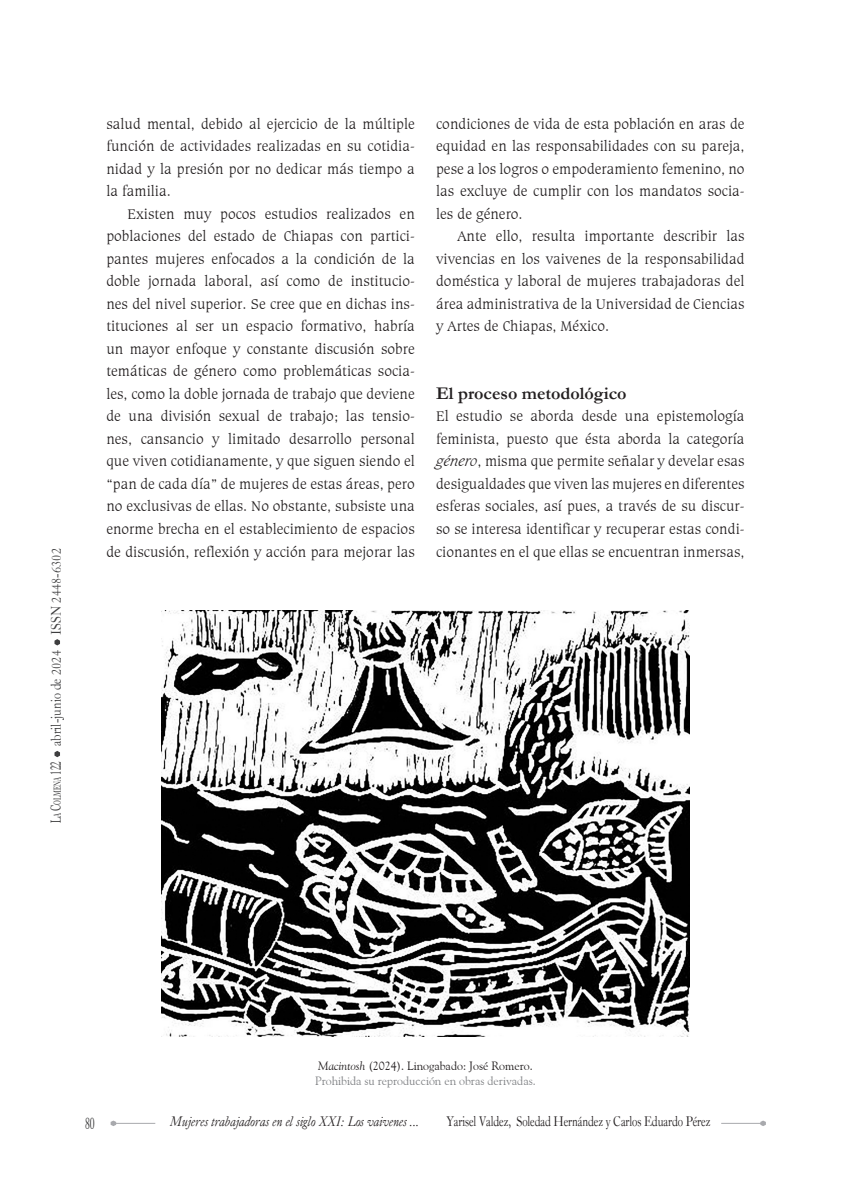
<style>
.page{position:relative;width:851px;height:1191px;background:#fff}
.page>*{position:absolute;margin:0;border:0;box-sizing:border-box;transform-origin:0 0}
.TÍTULO_POESÍA{font:700 18px "Garamond";color:#231f20}
.t1{font:16.5px "Dutch 766 BT Roman A";color:#3e3e3f;scale:.6 1}
.Cuerpo_de_texto{font:300 15px/22.5px "Caxton BT";color:#231f20;text-align:justify}
.Inicio_cuerpo_de_texto{font:300 15px/22.5px "Caxton BT";color:#231f20;text-align:justify}
.t2{font:15px "Caslon Old Face BT";letter-spacing:-.01em;color:#231f20;scale:.8 1}
.t3{font:italic 15px "Caslon Old Face BT";color:#231f20;scale:.9 1}
.t4{font:15px "Caslon Old Face BT";color:#3e3e3f;scale:.9 1}
.FICHA_TÉCNICA{font:12px "Goudy Old Style BT";color:#808285}
.FICHA_TÉCNICA-2{font:12px "Goudy Old Style BT";color:#231f20}
.s1{font-family:"Dutch 766 BT Roman A"}
.s2{font-family:"Dutch 766 BT Roman A";font-size:10.5px}
.s3{font-style:italic}
</style>
<div class="page">
<svg style="left:759px;top:1120px;width:7px;height:6px"></svg>
<hr style="left:721px;top:1123px;width:42px;height:1px;background:#a8a9ad">
<svg style="left:110px;top:1120px;width:7px;height:6px"></svg>
<hr style="left:113px;top:1123px;width:42px;height:1px;background:#a8a9ad">
<svg style="left:54px;top:639px;width:6px;height:7px"></svg>
<svg style="left:54px;top:751px;width:6px;height:7px"></svg>
<img style="left:161px;top:611px;width:528px;height:425px">
<p class="t4" style="left:47px;top:823px;width:307px;rotate:-90deg"><span class="s1">L</span><span class="s2">a</span> <span class="s1">C</span><span class="s2">olmena</span> <span class="s1">122</span> abril-junio de 2024 ISSN 2448-6302</p>
<p class="Cuerpo_de_texto" style="left:106px;top:112px;width:310px">salud mental, debido al ejercicio de la múltiple función de actividades realizadas en su cotidia&shy;nidad y la presión por no dedicar más tiempo a la familia.</p>
<p class="Cuerpo_de_texto" style="left:106px;top:202px;width:310px;text-indent:21px">Existen muy pocos estudios realizados en poblaciones del estado de Chiapas con partici&shy;pantes mujeres enfocados a la condición de la doble jornada laboral, así como de institucio&shy;nes del nivel superior. Se cree que en dichas ins&shy;tituciones al ser un espacio formativo, habría un mayor enfoque y constante discusión sobre temáticas de género como problemáticas socia&shy;les, como la doble jornada de trabajo que deviene de una división sexual de trabajo; las tensio&shy;nes, cansancio y limitado desarrollo personal que viven cotidianamente, y que siguen siendo el “pan de cada día” de mujeres de estas áreas, pero no exclusivas de ellas. No obstante, subsiste una enorme brecha en el establecimiento de espacios de discusión, reflexión y acción para mejorar las</p>
<p class="Cuerpo_de_texto" style="left:436px;top:112px;width:310px">condiciones de vida de esta población en aras de equidad en las responsabilidades con su pareja, pese a los logros o empoderamiento femenino, no las excluye de cumplir con los mandatos socia&shy;les de género.</p>
<p class="Cuerpo_de_texto" style="left:436px;top:225px;width:310px;text-indent:21px">Ante ello, resulta importante describir las vivencias en los vaivenes de la responsabilidad doméstica y laboral de mujeres trabajadoras del área administrativa de la Universidad de Ciencias y Artes de Chiapas, México.</p>
<p class="TÍTULO_POESÍA" style="left:436px;top:381px;width:192px">El proceso metodológico</p>
<p class="Inicio_cuerpo_de_texto" style="left:436px;top:405px;width:310px">El estudio se aborda desde una epistemología feminista, puesto que ésta aborda la categoría <span class="s3">género</span>, misma que permite señalar y develar esas desigualdades que viven las mujeres en diferentes esferas sociales, así pues, a través de su discur&shy;so se interesa identificar y recuperar estas condi&shy;cionantes en el que ellas se encuentran inmersas,</p>
<p class="FICHA_TÉCNICA-2" style="left:318px;top:1058px;width:216px"><span class="s3">Macintosh</span> (2024). Linogabado: José Romero.</p>
<p class="FICHA_TÉCNICA" style="left:315px;top:1073px;width:222px">Prohibida su reproducción en obras derivadas.</p>
<p class="t1" style="left:85px;top:1113px;width:18px">80</p>
<p class="t3" style="left:170px;top:1113px;width:279px">Mujeres trabajadoras en el siglo XXI: Los vaivenes ...</p>
<p class="t2" style="left:446px;top:1112px;width:332px">Yarisel Valdez, Soledad Hernández y Carlos Eduardo Pérez</p>
</div>
